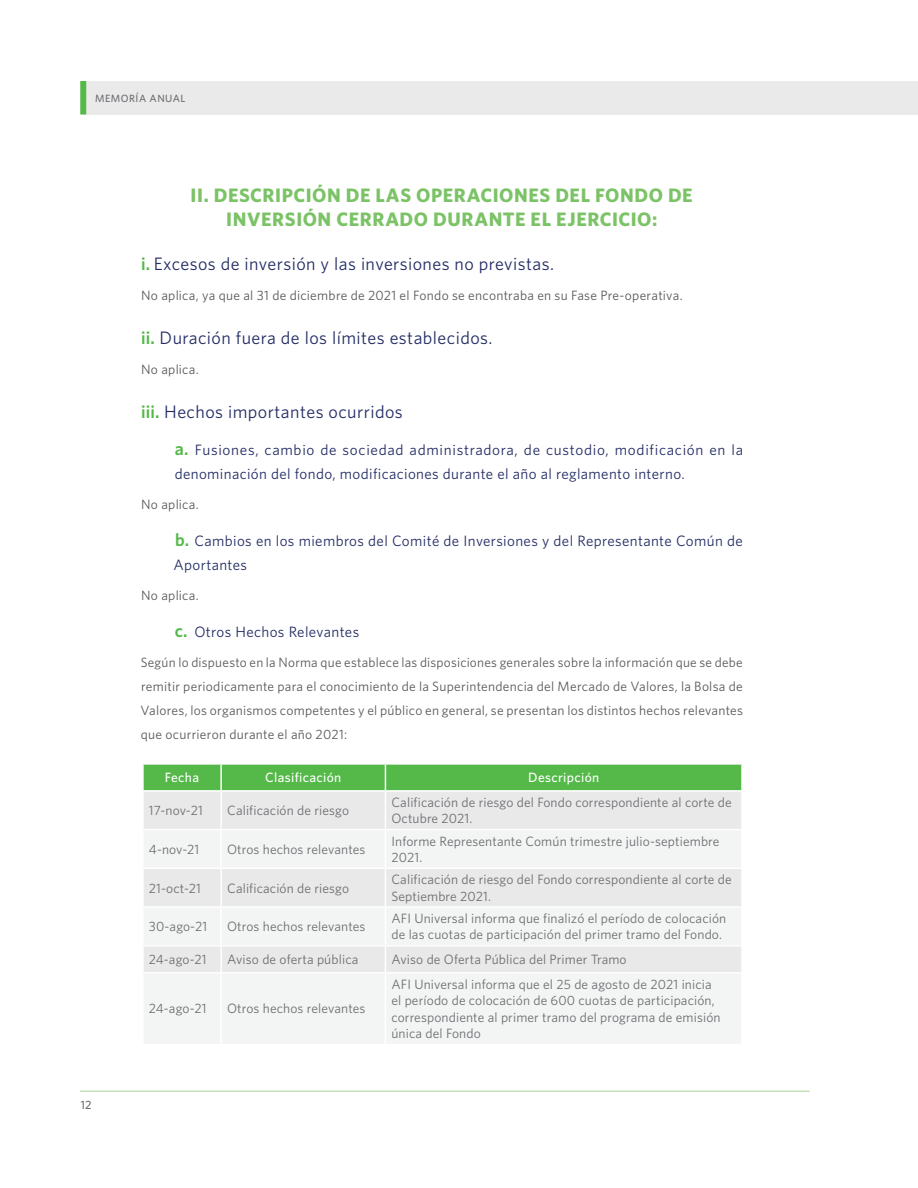
<style>
.page{position:relative;width:918px;height:1188px;background:#fff}
.page>*{position:absolute;margin:0;border:0;box-sizing:border-box;transform-origin:0 0}
.t1{font:700 19.5px/24px "Whitney";letter-spacing:.025em;color:#7bc366;text-align:center}
.t2{font:18px "Whitney";letter-spacing:.025em;color:#232c64}
.t3{font:15px/24px "Whitney";letter-spacing:.025em;color:#232c64}
.t4{font:13.5px/16.5px "Whitney";letter-spacing:.01em;color:#6d6e71}
.t5{font:13.5px/24px "Whitney";letter-spacing:.02em;color:#58595b;text-align:justify}
.t6{font:500 13.5px "Whitney";letter-spacing:.025em;color:#fff}
.t7{font:500 12px "Whitney";color:#6d6e71}
.t8{font:500 10.5px "Whitney";letter-spacing:.05em;color:#6d6e71}
.s1{font-weight:600;color:#54b948}
.s2{font-weight:600;font-size:18px;color:#54b948}
</style>
<div class="page">
<div style="left:81px;top:81px;width:837px;height:33px;background:#eaeaeb"></div>
<hr style="left:80px;top:1090px;width:730px;height:2px;background:#acd69c">
<div style="left:80px;top:81px;width:6px;height:33px;background:#54b948"></div>
<div style="left:144px;top:792px;width:597px;height:37px;background:#e9e9ea"></div>
<svg style="left:144px;top:831px;width:597px;height:212px;fill:#f3f4f4"></svg>
<hr style="left:220px;top:792px;width:2px;height:37px;background:#fff">
<hr style="left:385px;top:792px;width:1px;height:37px;background:#fff">
<hr style="left:220px;top:830px;width:2px;height:38px;background:#fff">
<hr style="left:385px;top:830px;width:1px;height:38px;background:#fff">
<hr style="left:142px;top:868px;width:79px;height:1px;background:#fff">
<hr style="left:221px;top:868px;width:164px;height:1px;background:#fff">
<hr style="left:220px;top:869px;width:2px;height:37px;background:#fff">
<hr style="left:385px;top:868px;width:358px;height:1px;background:#fff">
<hr style="left:385px;top:869px;width:1px;height:37px;background:#fff">
<hr style="left:142px;top:906px;width:79px;height:2px;background:#fff">
<hr style="left:221px;top:906px;width:164px;height:2px;background:#fff">
<hr style="left:220px;top:908px;width:2px;height:37px;background:#fff">
<hr style="left:385px;top:906px;width:358px;height:2px;background:#fff">
<hr style="left:385px;top:908px;width:1px;height:37px;background:#fff">
<hr style="left:142px;top:945px;width:79px;height:2px;background:#fff">
<hr style="left:221px;top:945px;width:164px;height:2px;background:#fff">
<hr style="left:220px;top:947px;width:2px;height:25px;background:#fff">
<hr style="left:385px;top:945px;width:358px;height:2px;background:#fff">
<svg style="left:385px;top:947px;width:1px;height:25px"></svg>
<hr style="left:142px;top:972px;width:79px;height:2px;background:#fff">
<hr style="left:221px;top:972px;width:164px;height:2px;background:#fff">
<hr style="left:220px;top:974px;width:2px;height:70px;background:#fff">
<hr style="left:385px;top:972px;width:358px;height:2px;background:#fff">
<hr style="left:385px;top:974px;width:1px;height:70px;background:#fff">
<div style="left:143px;top:764px;width:599px;height:27px;background:#54b948"></div>
<hr style="left:741px;top:765px;width:2px;height:25px;background:#fff">
<hr style="left:385px;top:790px;width:358px;height:2px;background:#fff">
<p class="t8" style="left:95px;top:92px;width:92px">MEMORÍA ANUAL</p>
<p class="t7" style="left:81px;top:1098px;width:12px">12</p>
<h1 class="t1" style="left:191px;top:183px;width:504px">II. DESCRIPCIÓN DE LAS OPERACIONES DEL FONDO DE<br>INVERSIÓN CERRADO DURANTE EL EJERCICIO:</h1>
<h2 class="t2" style="left:141px;top:253px;width:414px"><span class="s1">i.</span> Excesos de inversión y las inversiones no previstas.</h2>
<p class="t5" style="left:141px;top:283px;width:543px">No aplica, ya que al 31 de diciembre de 2021 el Fondo se encontraba en su Fase Pre-operativa.</p>
<h2 class="t2" style="left:141px;top:327px;width:353px"><span class="s1">ii.</span> Duración fuera de los límites establecidos.</h2>
<p class="t5" style="left:141px;top:357px;width:59px">No aplica.</p>
<h2 class="t2" style="left:141px;top:401px;width:263px"><span class="s1">iii.</span> Hechos importantes ocurridos</h2>
<p class="t3" style="left:175px;top:438px;width:570px"><span class="s2">a.</span> Fusiones, cambio de sociedad administradora, de custodio, modificación en la denominación del fondo, modificaciones durante el año al reglamento interno.</p>
<p class="t5" style="left:141px;top:492px;width:59px">No aplica.</p>
<p class="t3" style="left:173px;top:529px;width:571px"><span class="s2">b.</span> Cambios en los miembros del Comité de Inversiones y del Representante Común de<br>Aportantes</p>
<p class="t5" style="left:141px;top:583px;width:59px">No aplica.</p>
<p class="t3" style="left:175px;top:620px;width:186px"><span class="s2">c.</span> Otros Hechos Relevantes</p>
<p class="t5" style="left:140px;top:650px;width:604px">Según lo dispuesto en la Norma que establece las disposiciones generales sobre la información que se debe remitir periodicamente para el conocimiento de la Superintendencia del Mercado de Valores, la Bolsa de Valores, los organismos competentes y el público en general, se presentan los distintos hechos relevantes que ocurrieron durante el año 2021:</p>
<p class="t6" style="left:165px;top:769px;width:36px">Fecha</p>
<p class="t6" style="left:265px;top:769px;width:78px">Clasificación</p>
<p class="t6" style="left:528px;top:769px;width:73px">Descripción</p>
<p class="t4" style="left:149px;top:802px;width:55px">17-nov-21</p>
<p class="t4" style="left:227px;top:802px;width:124px">Calificación de riesgo</p>
<p class="t4" style="left:391px;top:794px;width:342px">Calificación de riesgo del Fondo correspondiente al corte de<br>Octubre 2021.</p>
<p class="t4" style="left:149px;top:841px;width:52px">4-nov-21</p>
<p class="t4" style="left:227px;top:841px;width:140px">Otros hechos relevantes</p>
<p class="t4" style="left:391px;top:832px;width:330px">Informe Representante Común trimestre julio-septiembre<br>2021.</p>
<p class="t4" style="left:149px;top:879px;width:54px">21-oct-21</p>
<p class="t4" style="left:227px;top:879px;width:124px">Calificación de riesgo</p>
<p class="t4" style="left:391px;top:871px;width:342px">Calificación de riesgo del Fondo correspondiente al corte de<br>Septiembre 2021.</p>
<p class="t4" style="left:149px;top:918px;width:60px">30-ago-21</p>
<p class="t4" style="left:227px;top:918px;width:140px">Otros hechos relevantes</p>
<p class="t4" style="left:391px;top:910px;width:336px">AFI Universal informa que finalizó el período de colocación de las cuotas de participación del primer tramo del Fondo.</p>
<p class="t4" style="left:149px;top:951px;width:59px">24-ago-21</p>
<p class="t4" style="left:227px;top:951px;width:133px">Aviso de oferta pública</p>
<p class="t4" style="left:391px;top:951px;width:237px">Aviso de Oferta Pública del Primer Tramo</p>
<p class="t4" style="left:149px;top:1000px;width:59px">24-ago-21</p>
<p class="t4" style="left:227px;top:1000px;width:140px">Otros hechos relevantes</p>
<p class="t4" style="left:391px;top:975px;width:331px">AFI Universal informa que el 25 de agosto de 2021 inicia el período de colocación de 600 cuotas de participación, correspondiente al primer tramo del programa de emisión única del Fondo</p>
</div>
